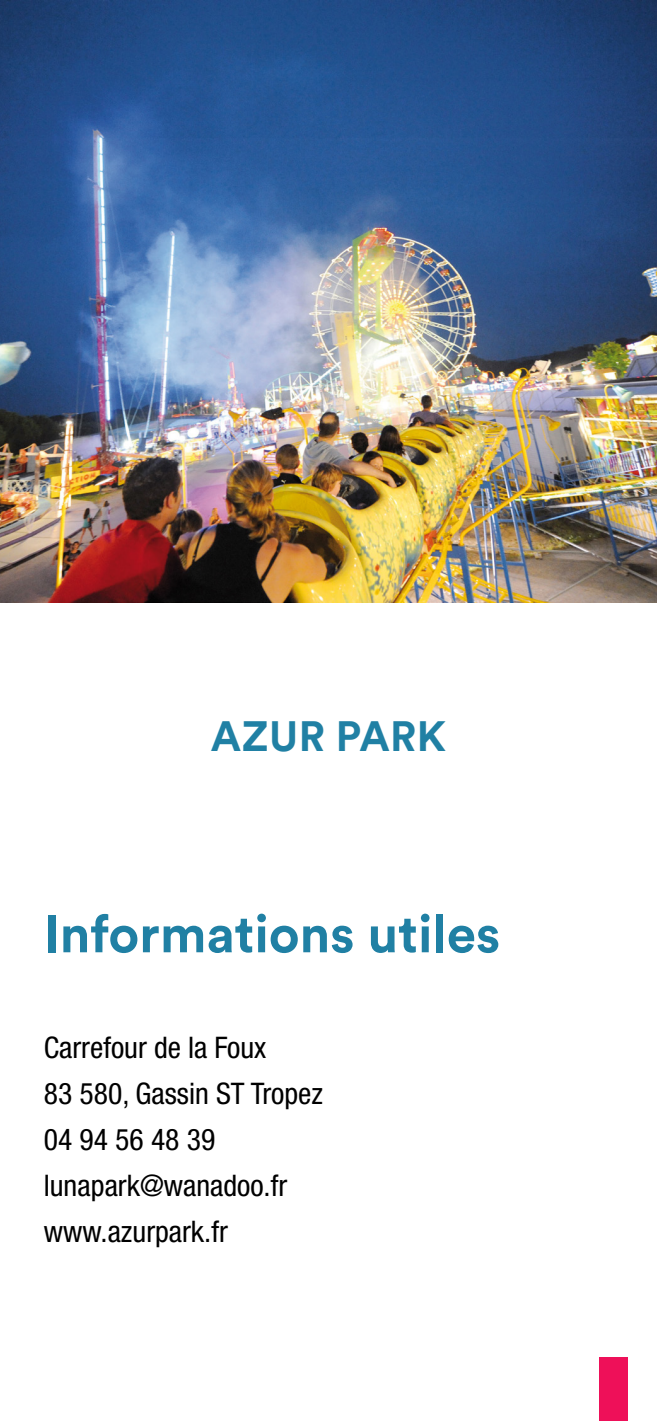
<style>
.page{position:relative;width:657px;height:1421px;background:#fff}
.page>*{position:absolute;margin:0;border:0;box-sizing:border-box;transform-origin:0 0}
.t1{font:700 52.5px "Circular Std";color:#2080a4}
.t2{font:700 42px "Circular Std";letter-spacing:.01em;color:#2080a4}
.t3{font:condensed 29.75px "Helvetica Neue LT Pro";color:#000}
</style>
<div class="page">
<img style="left:0;top:0;width:656px;height:603px">
<div style="left:598px;top:1358px;width:29px;height:63px;background:#ee1059"></div>
<p class="t2" style="left:211px;top:710px;width:237px">AZUR PARK</p>
<p class="t1" style="left:44px;top:900px;width:457px">Informations utiles</p>
<p class="t3" style="left:44px;top:1030px;width:224px">Carrefour de la Foux</p>
<p class="t3" style="left:44px;top:1076px;width:280px">83 580, Gassin ST Tropez</p>
<p class="t3" style="left:44px;top:1122px;width:173px">04 94 56 48 39</p>
<p class="t3" style="left:44px;top:1168px;width:245px">lunapark@wanadoo.fr</p>
<p class="t3" style="left:44px;top:1214px;width:185px">www.azurpark.fr</p>
</div>
